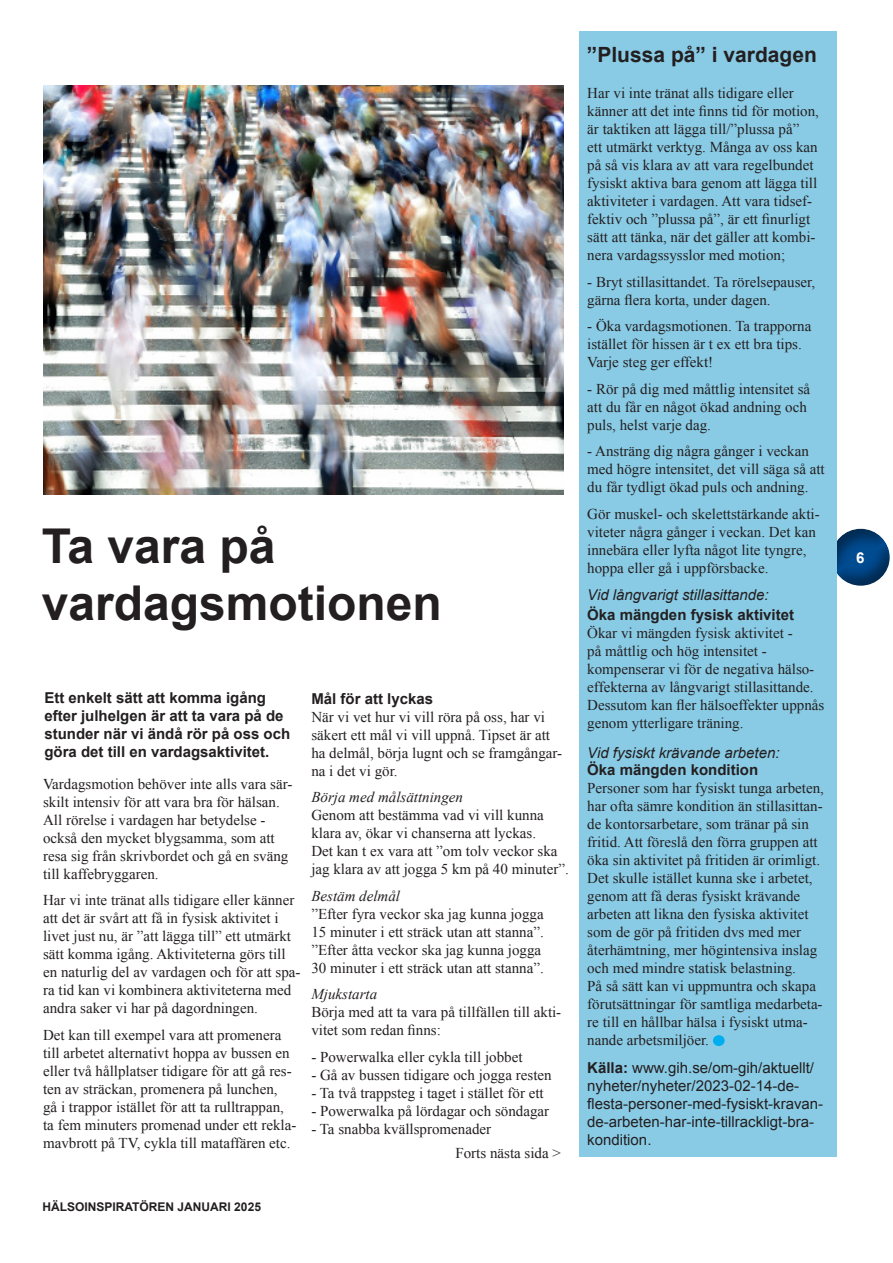
<style>
.page{position:relative;width:893px;height:1263px;background:#fff}
.page>*{position:absolute;margin:0;border:0;box-sizing:border-box;transform-origin:0 0}
.Brödtext{font:700 48px/57.6px "Arial";color:#231f20}
.Punktlista{font:700 21px "Arial";color:#231f20}
.Brödtext-2{font:15px/18px "Times New Roman";color:#231f20}
.b{font:15px/18px "Times New Roman";color:#231f20}
.Brödtext-3{font:15px/18px "Arial";color:#231f20}
.Ingress{font:700 15px/18px "Arial";color:#231f20}
.Underrubrik{font:italic 15px/17.2px "Arial";color:#231f20}
.Underrubrik-2{font:700 15px "Arial";color:#231f20}
.t1{font:700 15px "Arial";color:#fff}
.t2{font:700 12px "Arial";color:#231f20}
.s1{font-style:italic}
.s2{font-weight:700;font-style:normal}
.s3{font-weight:700}
</style>
<div class="page">
<div style="left:831px;top:528px;width:62px;height:58px;background:#231f20;opacity:.5"></div>
<img style="left:44px;top:85px;width:520px;height:409px">
<div style="left:579px;top:31px;width:258px;height:1126px;background:#89cbe5"></div>
<div style="left:713px;top:1035px;width:12px;height:11px;background:#00aeef;border-radius:50%"></div>
<p class="Brödtext" style="left:42px;top:519px;width:402px">Ta vara på vardagsmotionen</p>
<p class="Ingress" style="left:44px;top:690px;width:247px">Ett enkelt sätt att komma igång efter julhelgen är att ta vara på de stunder när vi ändå rör på oss och göra det till en vardagsaktivitet.</p>
<p class="Brödtext-2" style="left:43px;top:775px;width:251px">Vardagsmotion behöver inte alls vara sär&shy;skilt intensiv för att vara bra för hälsan.<br>All rörelse i vardagen har betydelse - också den mycket blygsamma, som att resa sig från skrivbordet och gå en sväng till kaffebryggaren.</p>
<p class="Brödtext-2" style="left:43px;top:891px;width:259px">Har vi inte tränat alls tidigare eller känner att det är svårt att få in fysisk aktivitet i livet just nu, är ”att lägga till” ett utmärkt sätt komma igång. Aktiviteterna görs till en naturlig del av vardagen och för att spa&shy;ra tid kan vi kombinera aktiviteterna med andra saker vi har på dagordningen.</p>
<p class="Brödtext-2" style="left:43px;top:1026px;width:255px">Det kan till exempel vara att promenera till arbetet alternativt hoppa av bussen en eller två hållplatser tidigare för att gå res&shy;ten av sträckan, promenera på lunchen,<br>gå i trappor istället för att ta rulltrappan, ta fem minuters promenad under ett rekla&shy;mavbrott på TV, cykla till mataffären etc.</p>
<p class="Underrubrik-2" style="left:311px;top:688px;width:123px">Mål för att lyckas</p>
<p class="Brödtext-2" style="left:311px;top:707px;width:252px">När vi vet hur vi vill röra på oss, har vi säkert ett mål vi vill uppnå. Tipset är att ha delmål, börja lugnt och se framgångar&shy;na i det vi gör.</p>
<p class="Brödtext-2" style="left:311px;top:788px;width:259px"><span class="s1">Börja med målsättningen<br></span>Genom att bestämma vad vi vill kunna klara av, ökar vi chanserna att lyckas.<br>Det kan t ex vara att ”om tolv veckor ska jag klara av att jogga 5 km på 40 minuter”.</p>
<p class="Brödtext-2" style="left:311px;top:886px;width:234px"><span class="s1">Bestäm delmål<br></span>”Efter fyra veckor ska jag kunna jogga 15 minuter i ett sträck utan att stanna”. ”Efter åtta veckor ska jag kunna jogga 30 minuter i ett sträck utan att stanna”.</p>
<p class="Brödtext-2" style="left:311px;top:985px;width:251px"><span class="s1">Mjukstarta<br></span>Börja med att ta vara på tillfällen till akti&shy;vitet som redan finns:</p>
<p class="Brödtext-2" style="left:311px;top:1047px;width:213px">- Powerwalka eller cykla till jobbet</p>
<p class="Brödtext-2" style="left:311px;top:1065px;width:242px">- Gå av bussen tidigare och jogga resten</p>
<p class="Brödtext-2" style="left:311px;top:1083px;width:234px">- Ta två trappsteg i taget i stället för ett</p>
<p class="Brödtext-2" style="left:311px;top:1101px;width:239px">- Powerwalka på lördagar och söndagar</p>
<p class="Brödtext-2" style="left:311px;top:1119px;width:181px">- Ta snabba kvällspromenader</p>
<p class="b" style="left:455px;top:1144px;width:107px">Forts nästa sida &gt;</p>
<p class="t2" style="left:43px;top:1199px;width:220px">HÄLSOINSPIRATÖREN JANUARI 2025</p>
<p class="Punktlista" style="left:587px;top:41px;width:231px">”Plussa på” i vardagen</p>
<p class="b" style="left:587px;top:84px;width:233px">Har vi inte tränat alls tidigare eller känner att det inte finns tid för motion, är taktiken att lägga till/”plussa på”<br>ett utmärkt verktyg. Många av oss kan på så vis klara av att vara regelbundet fysiskt aktiva bara genom att lägga till aktiviteter i vardagen. Att vara tidsef&shy;fektiv och ”plussa på”, är ett finurligt sätt att tänka, när det gäller att kombi&shy;nera vardagssysslor med motion;</p>
<p class="b" style="left:587px;top:272px;width:230px">- Bryt stillasittandet. Ta rörelsepauser, gärna flera korta, under dagen.</p>
<p class="b" style="left:587px;top:317px;width:226px">- Öka vardagsmotionen. Ta trapporna istället för hissen är t ex ett bra tips.<br>Varje steg ger effekt!</p>
<p class="b" style="left:587px;top:379px;width:224px">- Rör på dig med måttlig intensitet så att du får en något ökad andning och puls, helst varje dag.</p>
<p class="b" style="left:587px;top:442px;width:239px">- Ansträng dig några gånger i veckan med högre intensitet, det vill säga så att du får tydligt ökad puls och andning.</p>
<p class="b" style="left:587px;top:504px;width:234px">Gör muskel- och skelettstärkande akti&shy;viteter några gånger i veckan. Det kan innebära eller lyfta något lite tyngre, hoppa eller gå i uppförsbacke.</p>
<p class="Underrubrik" style="left:587px;top:587px;width:183px">Vid långvarigt stillasittande:</p>
<p class="Underrubrik-2" style="left:587px;top:604px;width:208px">Öka mängden fysisk aktivitet</p>
<p class="Brödtext-2" style="left:587px;top:623px;width:239px">Ökar vi mängden fysisk aktivitet -<br>på måttlig och hög intensitet - kompenserar vi för de negativa hälso&shy;effekterna av långvarigt stillasittande.<br>Dessutom kan fler hälsoeffekter uppnås genom ytterligare träning.</p>
<p class="Underrubrik" style="left:587px;top:744px;width:194px">Vid fysiskt krävande arbeten:<br><span class="s2">Öka mängden kondition</span></p>
<p class="Brödtext-2" style="left:587px;top:779px;width:238px">Personer som har fysiskt tunga arbeten, har ofta sämre kondition än stillasittan&shy;de kontorsarbetare, som tränar på sin fritid. Att föreslå den förra gruppen att öka sin aktivitet på fritiden är orimligt.<br>Det skulle istället kunna ske i arbetet, genom att få deras fysiskt krävande arbeten att likna den fysiska aktivitet som de gör på fritiden dvs med mer återhämtning, mer högintensiva inslag och med mindre statisk belastning.<br>På så sätt kan vi uppmuntra och skapa förutsättningar för samtliga medarbeta&shy;re till en hållbar hälsa i fysiskt utma&shy;nande arbetsmiljöer.</p>
<p class="Brödtext-3" style="left:587px;top:1059px;width:237px"><span class="s3">Källa:</span> www.gih.se/om-gih/aktuellt/ nyheter/nyheter/2023-02-14-de&shy;flesta-personer-med-fysiskt-kravan&shy;de-arbeten-har-inte-tillrackligt-bra&shy;kondition.</p>
<p class="t1" style="left:856px;top:548px;width:10px">6</p>
</div>
